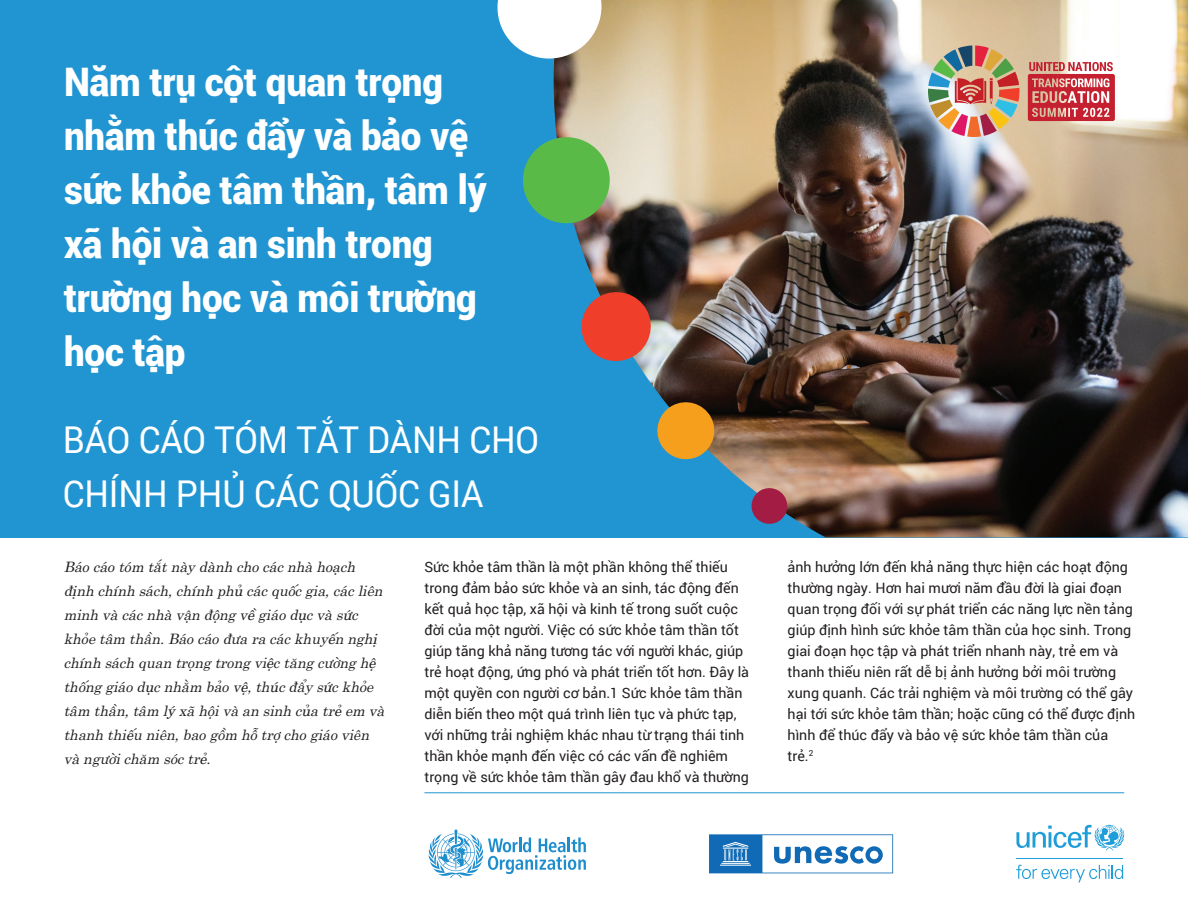
<style>
.page{position:relative;width:1188px;height:918px;background:#fff}
.page>*{position:absolute;margin:0;border:0;box-sizing:border-box;transform-origin:0 0}
.t1{font:900 39.3px/54px "Roboto";letter-spacing:-.005em;color:#fff;scale:.93 1}
.t2{font:36.9px/54px "Roboto";letter-spacing:-.005em;color:#fff;scale:.93 1}
.t3{font:14.25px/21px "Roboto";color:#231f20}
.t4{font:italic 14.25px/24px "UTM Centur";color:#231f20}
</style>
<div class="page">
<div style="left:0;top:0;width:1188px;height:537px;background:#2195d2"></div>
<img style="left:554px;top:0;width:634px;height:537px">
<svg style="left:497px;top:0;width:112px;height:66px;background:#d2dddd"></svg>
<svg style="left:522px;top:133px;width:92px;height:94px;background:#61b068"></svg>
<svg style="left:577px;top:287px;width:79px;height:79px"></svg>
<svg style="left:653px;top:398px;width:65px;height:65px"></svg>
<svg style="left:749px;top:486px;width:41px;height:40px"></svg>
<hr style="left:424px;top:793px;width:700px;height:1px;background:#2195d2">
<svg style="left:1016px;top:825px;width:108px;height:25px"></svg>
<hr style="left:1016px;top:858px;width:107px;height:1px;background:#1e9dd8">
<svg style="left:1016px;top:865px;width:107px;height:17px"></svg>
<svg style="left:428px;top:830px;width:158px;height:48px"></svg>
<svg style="left:928px;top:45px;width:92px;height:92px;background:#bb9a84"></svg>
<svg style="left:1028px;top:62px;width:87px;height:59px;background:#d26569"></svg>
<svg style="left:709px;top:834px;width:184px;height:39px"></svg>
<h1 class="t1" style="left:64px;top:54px;width:456px">Năm trụ cột quan trọng nhằm thúc đẩy và bảo vệ sức khỏe tâm thần, tâm lý xã hội và an sinh trong trường học và môi trường học tập</h1>
<h2 class="t2" style="left:63px;top:411px;width:514px">BÁO CÁO TÓM TẮT DÀNH CHO<br>CHÍNH PHỦ CÁC QUỐC GIA</h2>
<p class="t4" style="left:64px;top:553px;width:322px">Báo cáo tóm tắt này dành cho các nhà hoạch định chính sách, chính phủ các quốc gia, các liên minh và các nhà vận động về giáo dục và sức khỏe tâm thần. Báo cáo đưa ra các khuyến nghị chính sách quan trọng trong việc tăng cường hệ thống giáo dục nhằm bảo vệ, thúc đẩy sức khỏe tâm thần, tâm lý xã hội và an sinh của trẻ em và thanh thiếu niên, bao gồm hỗ trợ cho giáo viên và người chăm sóc trẻ.</p>
<p class="t3" style="left:424px;top:556px;width:326px">Sức khỏe tâm thần là một phần không thể thiếu trong đảm bảo sức khỏe và an sinh, tác động đến kết quả học tập, xã hội và kinh tế trong suốt cuộc đời của một người. Việc có sức khỏe tâm thần tốt giúp tăng khả năng tương tác với người khác, giúp trẻ hoạt động, ứng phó và phát triển tốt hơn. Đây là một quyền con người cơ bản.1 Sức khỏe tâm thần diễn biến theo một quá trình liên tục và phức tạp, với những trải nghiệm khác nhau từ trạng thái tinh thần khỏe mạnh đến việc có các vấn đề nghiêm trọng về sức khỏe tâm thần gây đau khổ và thường</p>
<p class="t3" style="left:788px;top:556px;width:349px">ảnh hưởng lớn đến khả năng thực hiện các hoạt động thường ngày. Hơn hai mươi năm đầu đời là giai đoạn quan trọng đối với sự phát triển các năng lực nền tảng giúp định hình sức khỏe tâm thần của học sinh. Trong giai đoạn học tập và phát triển nhanh này, trẻ em và thanh thiếu niên rất dễ bị ảnh hưởng bởi môi trường xung quanh. Các trải nghiệm và môi trường có thể gây hại tới sức khỏe tâm thần; hoặc cũng có thể được định hình để thúc đẩy và bảo vệ sức khỏe tâm thần của trẻ.<sup>2</sup></p>
</div>
